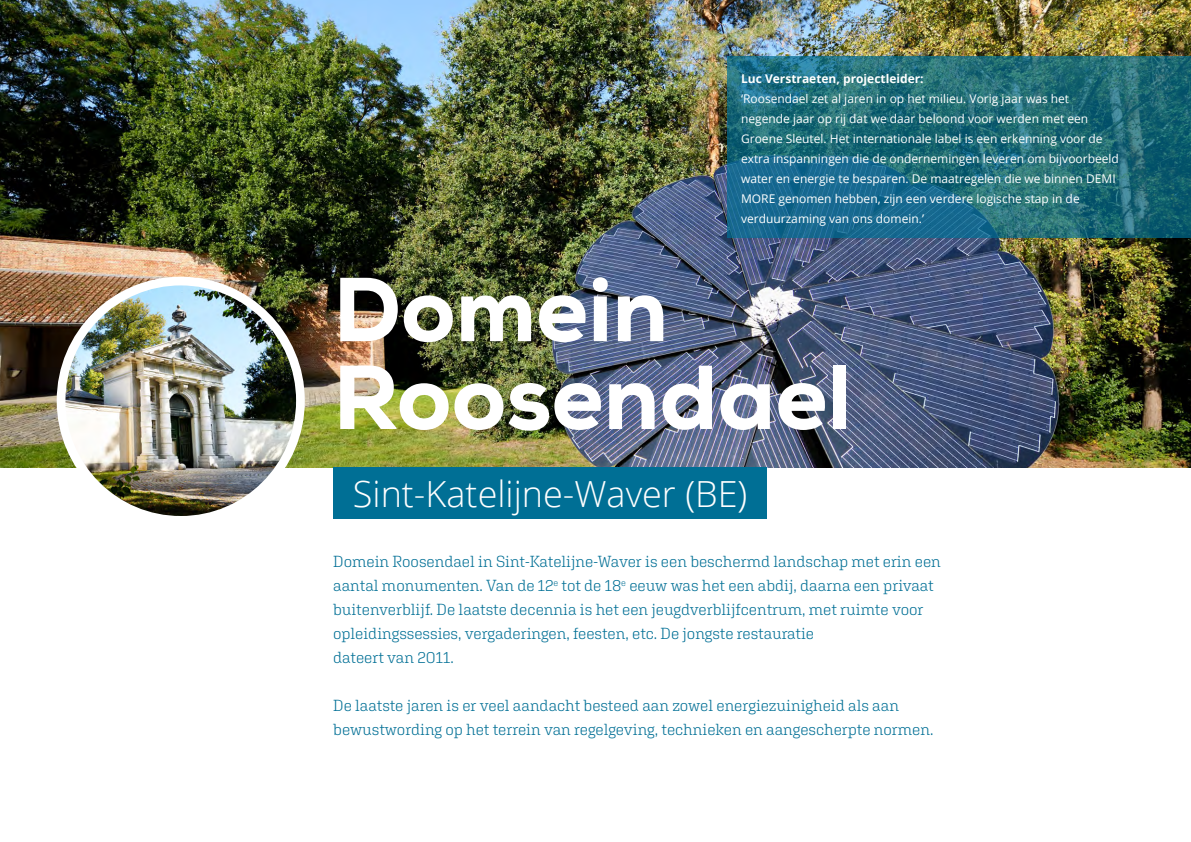
<style>
.page{position:relative;width:1191px;height:842px;background:#fff}
.page>*{position:absolute;margin:0;border:0;box-sizing:border-box;transform-origin:0 0}
.t1{font:800 90.6px/87.8px "Nexa";color:#fff}
.t2{font:300 36px "Open Sans";color:#fff}
.t3{font:300 16px/24px "Aglet Slab";color:#006f95}
.t4{font:12px/20px "Open Sans";color:#fff}
.t5{font:700 12px "Open Sans";color:#fff}
</style>
<div class="page">
<img style="left:0;top:0;width:1191px;height:468px">
<div style="left:333px;top:468px;width:434px;height:51px;background:#006f95"></div>
<svg style="left:727px;top:57px;width:464px;height:181px;background:#1e6b7d"></svg>
<img style="left:61px;top:281px;width:239px;height:239px;border-radius:120px">
<div style="left:57px;top:277px;width:248px;height:248px;border:9px solid #fff;border-radius:50%"></div>
<p class="t5" style="left:741px;top:70px;width:184px">Luc Verstraeten, projectleider:</p>
<p class="t4" style="left:741px;top:88px;width:379px">‘Roosendael zet al jaren in op het milieu. Vorig jaar was het negende jaar op rij dat we daar beloond voor werden met een Groene Sleutel. Het internationale label is een erkenning voor de extra inspanningen die de ondernemingen leveren om bijvoorbeeld water en energie te besparen. De maatregelen die we binnen DEMI MORE genomen hebben, zijn een verdere logische stap in de verduurzaming van ons domein.’</p>
<h1 class="t1" style="left:333px;top:266px;width:520px">Domein<br>Roosendael</h1>
<h2 class="t2" style="left:353px;top:469px;width:396px">Sint-Katelijne-Waver (BE)</h2>
<p class="t3" style="left:333px;top:549px;width:609px">Domein Roosendael in Sint-Katelijne-Waver is een beschermd landschap met erin een aantal monumenten. Van de 12<sup>e</sup> tot de 18<sup>e</sup> eeuw was het een abdij, daarna een privaat buitenverblijf. De laatste decennia is het een jeugdverblijfcentrum, met ruimte voor opleidingssessies, vergaderingen, feesten, etc. De jongste restauratie<br>dateert van 2011.</p>
<p class="t3" style="left:333px;top:693px;width:602px">De laatste jaren is er veel aandacht besteed aan zowel energiezuinigheid als aan bewustwording op het terrein van regelgeving, technieken en aangescherpte normen.</p>
</div>
